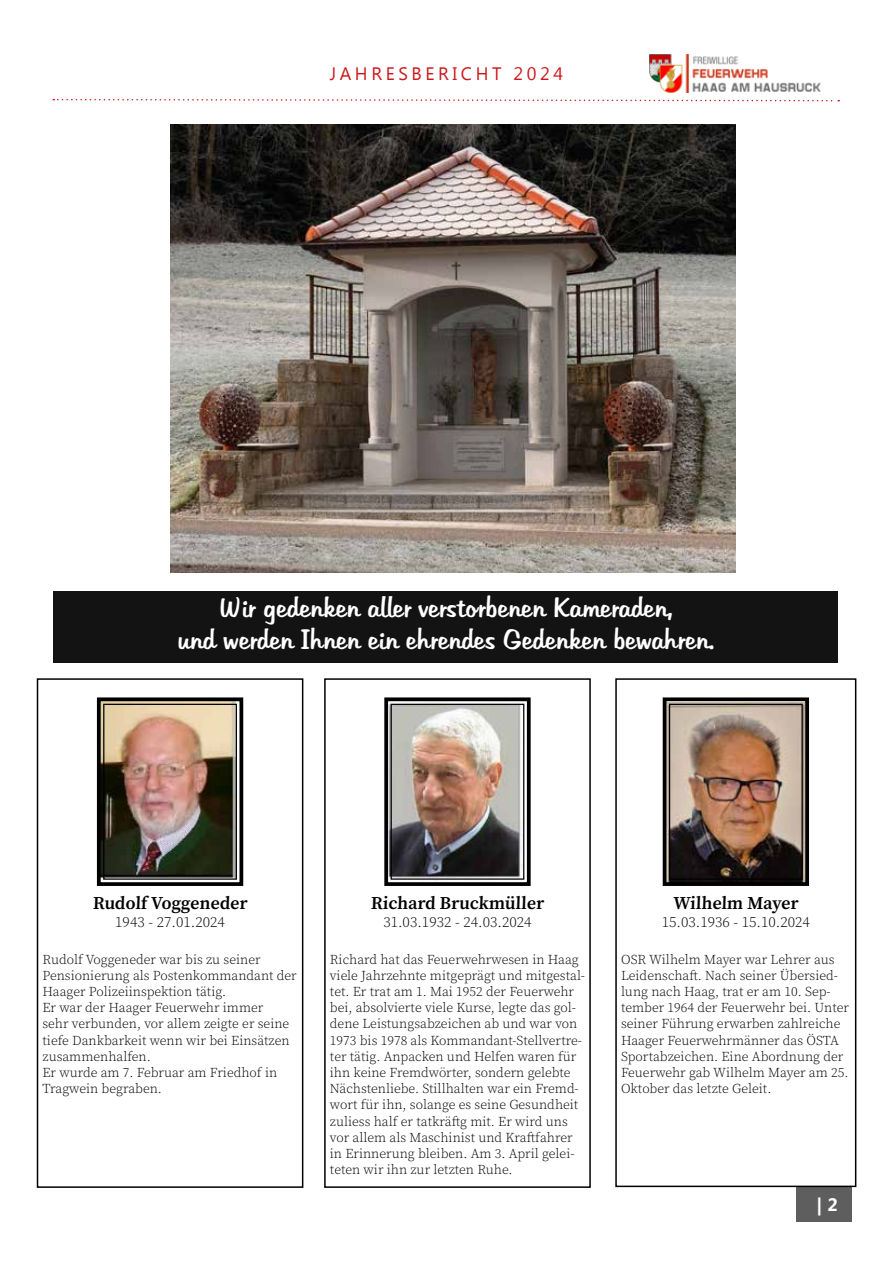
<style>
.page{position:relative;width:893px;height:1263px;background:#fff}
.page>*{position:absolute;margin:0;border:0;box-sizing:border-box;transform-origin:0 0}
.t1{font:27px/32.4px "Martina";color:#fff;text-align:center}
.t2{font:600 18px "Source Serif Pro";color:#000}
.t3{font:18px "Myanmar Text";letter-spacing:.2em;color:#cd1719}
.t4{font:700 18px "Myanmar Text";color:#fff}
.t5{font:300 15px "Source Serif Pro";color:#000}
.t6{font:300 13.5px/16.2px "Source Serif Pro";color:#000}
</style>
<div class="page">
<div style="left:797px;top:1185px;width:55px;height:36px;background:#5e5e5e"></div>
<svg style="left:53px;top:98px;width:786px;height:4px"></svg>
<img style="left:649px;top:54px;width:172px;height:38px">
<img style="left:170px;top:124px;width:566px;height:449px">
<div style="left:53px;top:591px;width:785px;height:71px;background:#131313"></div>
<div style="left:324px;top:678px;width:267px;height:510px;border:2px solid #000"></div>
<img style="left:384px;top:697px;width:147px;height:189px">
<div style="left:391px;top:704px;width:133px;height:176px;border:1px solid #000"></div>
<div style="left:615px;top:678px;width:241px;height:509px;border:2px solid #000"></div>
<img style="left:662px;top:697px;width:147px;height:189px">
<div style="left:669px;top:704px;width:134px;height:176px;border:1px solid #000"></div>
<div style="left:37px;top:678px;width:266px;height:510px;border:2px solid #000"></div>
<img style="left:96px;top:697px;width:148px;height:189px">
<div style="left:103px;top:704px;width:134px;height:176px;border:1px solid #000"></div>
<h2 class="t3" style="left:330px;top:64px;width:235px">JAHRESBERICHT 2024</h2>
<h1 class="t1" style="left:177px;top:592px;width:539px">Wir gedenken aller verstorbenen Kameraden,<br>und werden Ihnen ein ehrendes Gedenken bewahren.</h1>
<h2 class="t2" style="left:93px;top:891px;width:157px">Rudolf Voggeneder</h2>
<p class="t5" style="left:115px;top:912px;width:111px">1943 - 27.01.2024</p>
<p class="t6" style="left:43px;top:951px;width:256px">Rudolf Voggeneder war bis zu seiner Pensionierung als Postenkommandant der Haager Polizeiinspektion tätig.<br>Er war der Haager Feuerwehr immer<br>sehr verbunden, vor allem zeigte er seine tiefe Dankbarkeit wenn wir bei Einsätzen zusammenhalfen.<br>Er wurde am 7. Februar am Friedhof in Tragwein begraben.</p>
<h2 class="t2" style="left:371px;top:891px;width:175px">Richard Bruckmüller</h2>
<p class="t5" style="left:383px;top:912px;width:150px">31.03.1932 - 24.03.2024</p>
<p class="t6" style="left:330px;top:951px;width:257px">Richard hat das Feuerwehrwesen in Haag viele Jahrzehnte mitgeprägt und mitgestal&shy;tet. Er trat am 1. Mai 1952 der Feuerwehr bei, absolvierte viele Kurse, legte das gol&shy;dene Leistungsabzeichen ab und war von 1973 bis 1978 als Kommandant-Stellvertre&shy;ter tätig. Anpacken und Helfen waren für ihn keine Fremdwörter, sondern gelebte Nächstenliebe. Stillhalten war ein Fremd&shy;wort für ihn, solange es seine Gesundheit zuliess half er tatkräftg mit. Er wird uns vor allem als Maschinist und Kraftfahrer in Erinnerung bleiben. Am 3. April gelei&shy;teten wir ihn zur letzten Ruhe.</p>
<h2 class="t2" style="left:673px;top:891px;width:127px">Wilhelm Mayer</h2>
<p class="t5" style="left:662px;top:912px;width:150px">15.03.1936 - 15.10.2024</p>
<p class="t6" style="left:621px;top:951px;width:230px">OSR Wilhelm Mayer war Lehrer aus Leidenschaft. Nach seiner Übersied&shy;lung nach Haag, trat er am 10. Sep&shy;tember 1964 der Feuerwehr bei. Unter seiner Führung erwarben zahlreiche Haager Feuerwehrmänner das ÖSTA Sportabzeichen. Eine Abordnung der Feuerwehr gab Wilhelm Mayer am 25.<br>Oktober das letzte Geleit.</p>
<h2 class="t4" style="left:816px;top:1194px;width:23px">| 2</h2>
</div>
